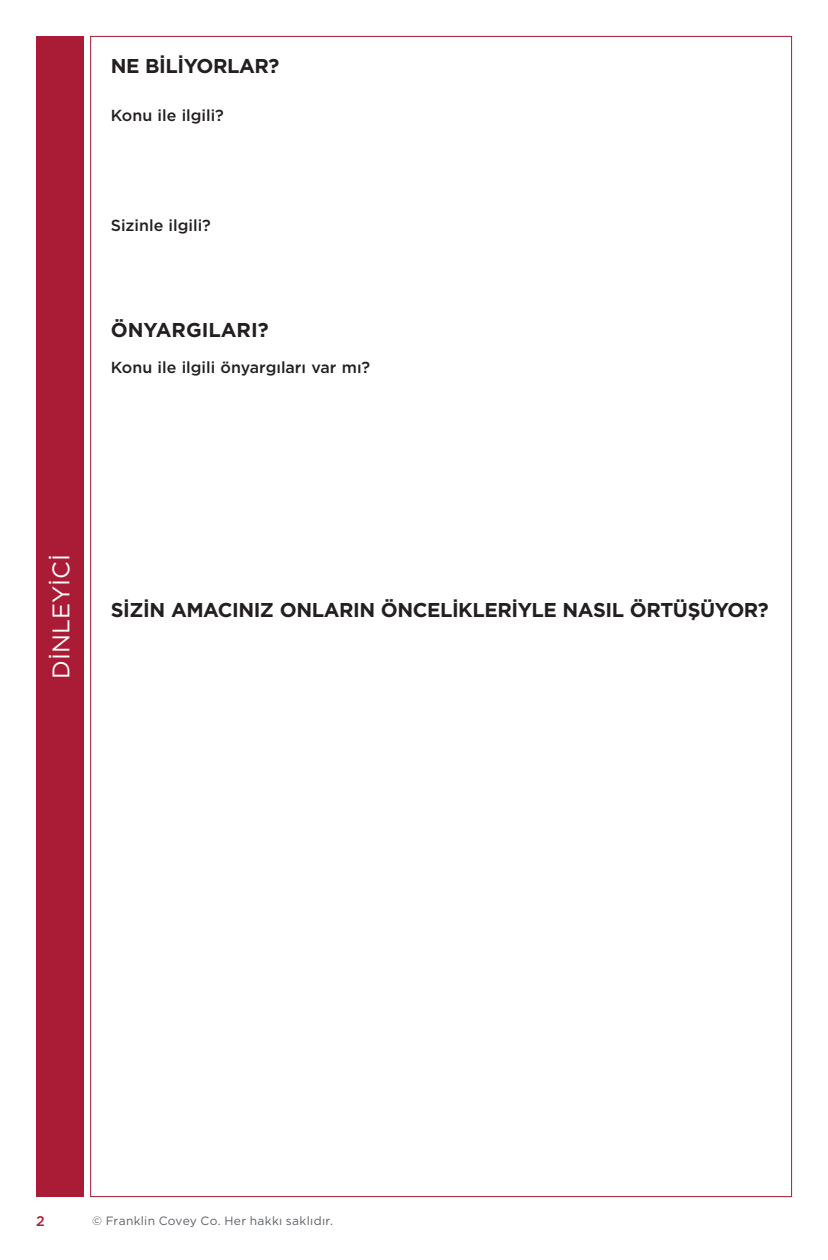
<style>
.page{position:relative;width:828px;height:1260px;background:#fff}
.page>*{position:absolute;margin:0;border:0;box-sizing:border-box;transform-origin:0 0}
.t1{font:24px "Gotham";color:#fff}
.t2{font:700 20px "Gotham";letter-spacing:-.02em;color:#231f20}
.t3{font:700 20px "Gotham";color:#231f20}
.t4{font:500 16px "Gotham";color:#231f20}
.t5{font:500 14px "Gotham";color:#aa1c35}
.t6{font:12px "Gotham";letter-spacing:.03em;color:#5c6065}
</style>
<div class="page">
<div style="left:36px;top:36px;width:48px;height:1161px;background:#aa1c35"></div>
<p class="t2" style="left:111px;top:52px;width:170px">NE BİLİYORLAR?</p>
<p class="t4" style="left:111px;top:104px;width:115px">Konu ile ilgili?</p>
<p class="t4" style="left:111px;top:214px;width:102px">Sizinle ilgili?</p>
<p class="t3" style="left:111px;top:316px;width:159px">ÖNYARGILARI?</p>
<p class="t4" style="left:111px;top:356px;width:261px">Konu ile ilgili önyargıları var mı?</p>
<p class="t1" style="left:46px;top:679px;width:126px;rotate:-90deg">DİNLEYİCİ</p>
<p class="t2" style="left:111px;top:596px;width:660px">SİZİN AMACINIZ ONLARIN ÖNCELİKLERİYLE NASIL ÖRTÜŞÜYOR?</p>
<p class="t5" style="left:36px;top:1212px;width:10px">2</p>
<p class="t6" style="left:92px;top:1213px;width:242px">© Franklin Covey Co. Her hakkı saklıdır.</p>
</div>
